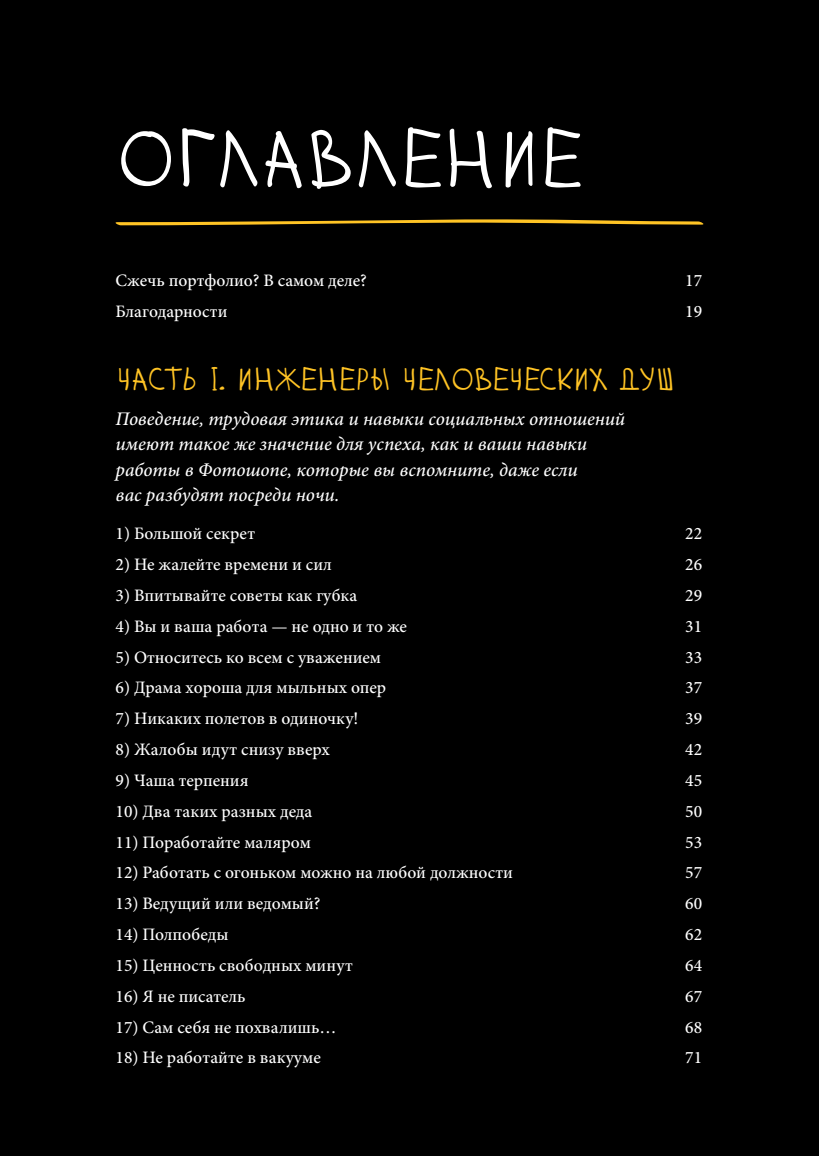
<style>
.page{position:relative;width:819px;height:1156px;background:#000}
.page>*{position:absolute;margin:0;border:0;box-sizing:border-box;transform-origin:0 0}
.t1{font:80.5px "Zhizn";letter-spacing:-.06em;color:#fff}
.t2{font:31.5px "Zhizn";letter-spacing:-.06em;color:#ffc425}
.t3{font:italic 500 19.25px/25.4px "Minion Pro";letter-spacing:-.005em;color:#fff}
.t4{font:500 17.5px "Minion Pro";color:#fff}
</style>
<div class="page">
<svg style="left:115px;top:219px;width:589px;height:6px"></svg>
<h1 class="t1" style="left:116px;top:115px;width:469px">Оглавление</h1>
<p class="t4" style="left:116px;top:269px;width:253px">Сжечь портфолио? В самом деле?</p>
<p class="t4" style="left:685px;top:269px;width:18px">17</p>
<p class="t4" style="left:116px;top:299px;width:113px">Благодарности</p>
<p class="t4" style="left:685px;top:299px;width:18px">19</p>
<h2 class="t2" style="left:116px;top:362px;width:562px">Часть I. И нженеры ч еловеч еских душ</h2>
<p class="t3" style="left:116px;top:406px;width:511px">Поведение, трудовая этика и навыки социальных отношений имеют такое же значение для успеха, как и ваши навыки работы в Фотошопе, которые вы вспомните, даже если<br>вас разбудят посреди ночи.</p>
<p class="t4" style="left:116px;top:522px;width:141px">1) Большой секрет</p>
<p class="t4" style="left:685px;top:522px;width:18px">22</p>
<p class="t4" style="left:116px;top:553px;width:218px">2) Не жалейте времени и сил</p>
<p class="t4" style="left:685px;top:553px;width:18px">26</p>
<p class="t4" style="left:116px;top:583px;width:243px">3) Впитывайте советы как губка</p>
<p class="t4" style="left:685px;top:583px;width:18px">29</p>
<p class="t4" style="left:116px;top:614px;width:293px">4) Вы и ваша работа — не одно и то же</p>
<p class="t4" style="left:685px;top:614px;width:18px">31</p>
<p class="t4" style="left:116px;top:645px;width:267px">5) Относитесь ко всем с уважением</p>
<p class="t4" style="left:685px;top:645px;width:18px">33</p>
<p class="t4" style="left:116px;top:676px;width:272px">6) Драма хороша для мыльных опер</p>
<p class="t4" style="left:685px;top:676px;width:18px">37</p>
<p class="t4" style="left:116px;top:707px;width:244px">7) Никаких полетов в одиночку!</p>
<p class="t4" style="left:685px;top:707px;width:18px">39</p>
<p class="t4" style="left:116px;top:738px;width:216px">8) Жалобы идут снизу вверх</p>
<p class="t4" style="left:685px;top:738px;width:18px">42</p>
<p class="t4" style="left:116px;top:768px;width:134px">9) Чаша терпения</p>
<p class="t4" style="left:685px;top:768px;width:18px">45</p>
<p class="t4" style="left:116px;top:799px;width:198px">10) Два таких разных деда</p>
<p class="t4" style="left:685px;top:799px;width:18px">50</p>
<p class="t4" style="left:116px;top:830px;width:197px">11) Поработайте маляром</p>
<p class="t4" style="left:685px;top:830px;width:18px">53</p>
<p class="t4" style="left:116px;top:861px;width:399px">12) Работать с огоньком можно на любой должности</p>
<p class="t4" style="left:685px;top:861px;width:18px">57</p>
<p class="t4" style="left:116px;top:892px;width:206px">13) Ведущий или ведомый?</p>
<p class="t4" style="left:685px;top:892px;width:18px">60</p>
<p class="t4" style="left:116px;top:923px;width:114px">14) Полпобеды</p>
<p class="t4" style="left:685px;top:923px;width:18px">62</p>
<p class="t4" style="left:116px;top:953px;width:239px">15) Ценность свободных минут</p>
<p class="t4" style="left:685px;top:953px;width:18px">64</p>
<p class="t4" style="left:116px;top:984px;width:131px">16) Я не писатель</p>
<p class="t4" style="left:685px;top:984px;width:18px">67</p>
<p class="t4" style="left:116px;top:1015px;width:222px">17) Сам себя не похвалишь…</p>
<p class="t4" style="left:685px;top:1015px;width:18px">68</p>
<p class="t4" style="left:116px;top:1046px;width:207px">18) Не работайте в вакууме</p>
<p class="t4" style="left:685px;top:1046px;width:18px">71</p>
</div>
